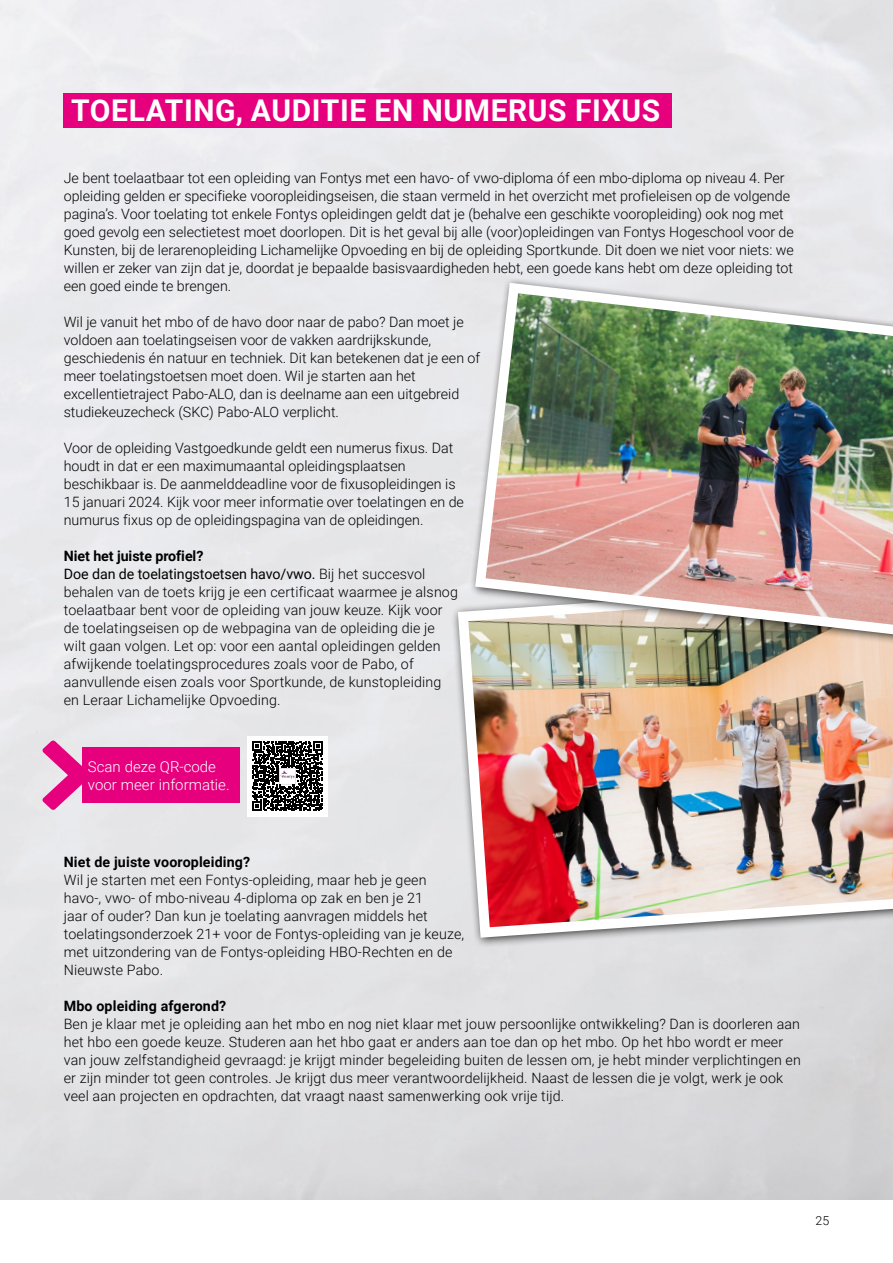
<style>
.page{position:relative;width:893px;height:1263px;background:#fff}
.page>*{position:absolute;margin:0;border:0;box-sizing:border-box;transform-origin:0 0}
.t1{font:700 30px "Roboto";letter-spacing:.02em;color:#fff}
.t2{font:300 15px/18px "Roboto";color:#fff}
.t3{font:300 14.25px/18px "Roboto";color:#000}
.t4{font:700 14.25px "Roboto";letter-spacing:.01em;color:#000}
.t5{font:300 12.3px "Roboto";color:#000}
.s1{font-weight:700}
.s2{font-weight:400}
</style>
<div class="page">
<img style="left:0;top:0;width:893px;height:1199px">
<div style="left:64px;top:94px;width:608px;height:34px;background:#e6007d"></div>
<svg style="left:42px;top:740px;width:49px;height:70px;background:#e77ab7"></svg>
<div style="left:82px;top:747px;width:157px;height:56px;background:#e6007d"></div>
<div style="left:247px;top:736px;width:81px;height:80px;background:#fff"></div>
<svg style="left:253px;top:741px;width:70px;height:70px"></svg>
<img style="left:453px;top:575px;width:440px;height:368px">
<img style="left:470px;top:278px;width:423px;height:363px">
<div style="left:0;top:761px;width:44px;height:438px;background:#e3e4e6"></div>
<h1 class="t1" style="left:71px;top:90px;width:590px">TOELATING, AUDITIE EN NUMERUS FIXUS</h1>
<p class="t3" style="left:64px;top:168px;width:732px">Je bent toelaatbaar tot een opleiding van Fontys met een havo- of vwo-diploma óf een mbo-diploma op niveau 4. Per opleiding gelden er specifieke vooropleidingseisen, die staan vermeld in het overzicht met profieleisen op de volgende pagina’s. Voor toelating tot enkele Fontys opleidingen geldt dat je (behalve een geschikte vooropleiding) ook nog met goed gevolg een selectietest moet doorlopen. Dit is het geval bij alle (voor)opleidingen van Fontys Hogeschool voor de Kunsten, bij de lerarenopleiding Lichamelijke Opvoeding en bij de opleiding Sportkunde. Dit doen we niet voor niets: we willen er zeker van zijn dat je, doordat je bepaalde basisvaardigheden hebt, een goede kans hebt om deze opleiding tot een goed einde te brengen.</p>
<p class="t3" style="left:64px;top:312px;width:418px">Wil je vanuit het mbo of de havo door naar de pabo? Dan moet je voldoen aan toelatingseisen voor de vakken aardrijkskunde, geschiedenis én natuur en techniek. Dit kan betekenen dat je een of meer toelatingstoetsen moet doen. Wil je starten aan het excellentietraject Pabo-ALO, dan is deelname aan een uitgebreid studiekeuzecheck (SKC) Pabo-ALO verplicht.</p>
<p class="t3" style="left:64px;top:438px;width:402px">Voor de opleiding Vastgoedkunde geldt een numerus fixus. Dat houdt in dat er een maximumaantal opleidingsplaatsen beschikbaar is. De aanmelddeadline voor de fixusopleidingen is 15 januari 2024. Kijk voor meer informatie over toelatingen en de numurus fixus op de opleidingspagina van de opleidingen.</p>
<p class="t3" style="left:64px;top:546px;width:396px"><span class="s1">Niet het juiste profiel?<br></span><span class="s2">Doe dan de toelatingstoetsen havo/vwo.</span> Bij het succesvol behalen van de toets krijg je een certificaat waarmee je alsnog toelaatbaar bent voor de opleiding van jouw keuze. Kijk voor de toelatingseisen op de webpagina van de opleiding die je wilt gaan volgen. Let op: voor een aantal opleidingen gelden afwijkende toelatingsprocedures zoals voor de Pabo, of aanvullende eisen zoals voor Sportkunde, de kunstopleiding en Leraar Lichamelijke Opvoeding.</p>
<p class="t2" style="left:88px;top:757px;width:143px">Scan deze QR-code voor meer informatie.</p>
<p class="t4" style="left:64px;top:852px;width:188px">Niet de juiste vooropleiding?</p>
<p class="t3" style="left:64px;top:870px;width:402px">Wil je starten met een Fontys-opleiding, maar heb je geen havo-, vwo- of mbo-niveau 4-diploma op zak en ben je 21<br>jaar of ouder? Dan kun je toelating aanvragen middels het toelatingsonderzoek 21+ voor de Fontys-opleiding van je keuze, met uitzondering van de Fontys-opleiding HBO-Rechten en de Nieuwste Pabo.</p>
<p class="t4" style="left:64px;top:996px;width:164px">Mbo opleiding afgerond?</p>
<p class="t3" style="left:64px;top:1014px;width:739px">Ben je klaar met je opleiding aan het mbo en nog niet klaar met jouw persoonlijke ontwikkeling? Dan is doorleren aan het hbo een goede keuze. Studeren aan het hbo gaat er anders aan toe dan op het mbo. Op het hbo wordt er meer van jouw zelfstandigheid gevraagd: je krijgt minder begeleiding buiten de lessen om, je hebt minder verplichtingen en er zijn minder tot geen controles. Je krijgt dus meer verantwoordelijkheid. Naast de lessen die je volgt, werk je ook veel aan projecten en opdrachten, dat vraagt naast samenwerking ook vrije tijd.</p>
<p class="t5" style="left:815px;top:1212px;width:15px">25</p>
</div>
